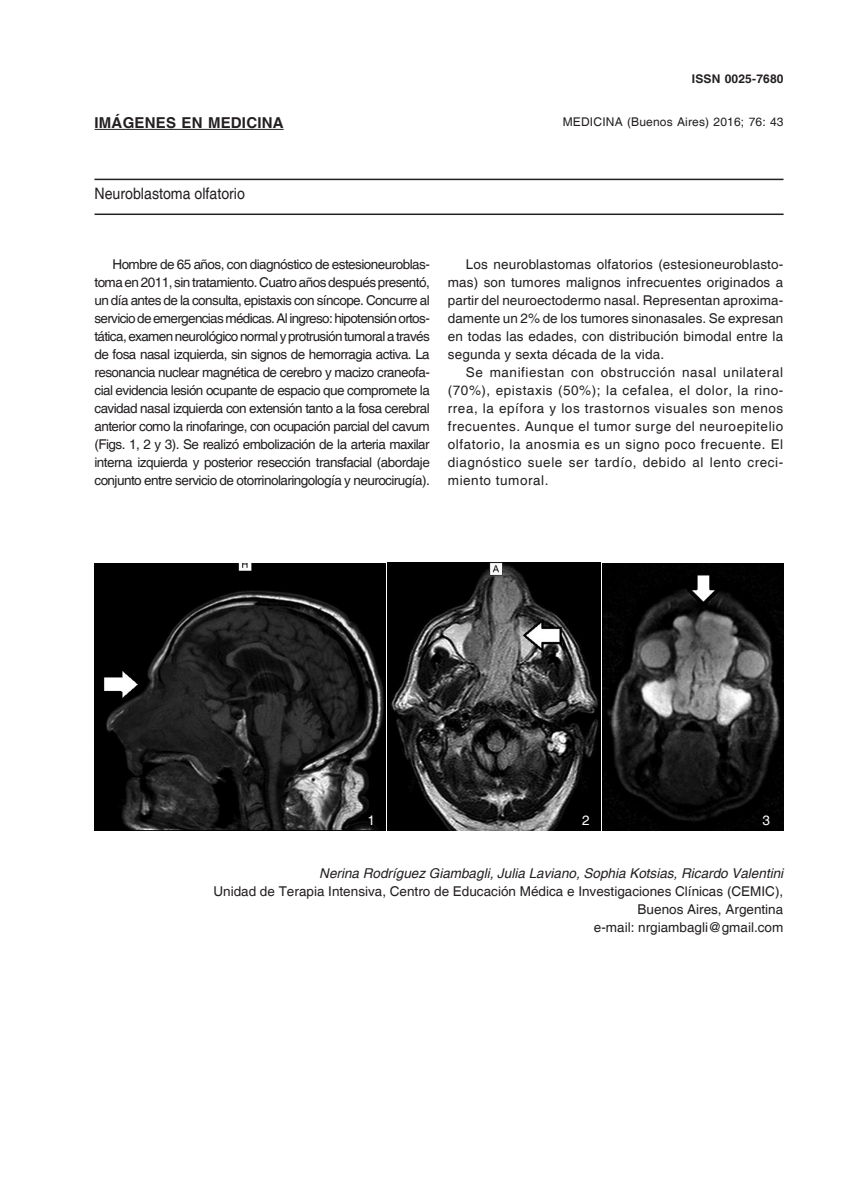
<style>
.page{position:relative;width:851px;height:1191px;background:#fff}
.page>*{position:absolute;margin:0;border:0;box-sizing:border-box;transform-origin:0 0}
.tit_imagen{font:15.75px "Helvetica";color:#231f20;scale:.9 1}
.t1{font:700 15px "Helvetica";letter-spacing:.015em;color:#231f20}
.texto{font:13.5px/18px "Helvetica";color:#231f20;text-align:justify}
.texto-2{font:italic 13.5px "Helvetica";color:#231f20}
.texto-3{font:13.5px "Helvetica";color:#fff}
.t2{font:12.75px "Helvetica";color:#231f20}
.t3{font:12px "Helvetica";letter-spacing:.015em;color:#231f20}
.t4{font:700 12px "Helvetica";letter-spacing:.015em;color:#231f20}
</style>
<div class="page">
<hr style="left:94px;top:129px;width:189px;height:1px;background:#231f20">
<hr style="left:94px;top:179px;width:689px;height:1px;background:#231f20">
<hr style="left:94px;top:213px;width:689px;height:2px;background:#231f20">
<img style="left:95px;top:564px;width:290px;height:266px">
<img style="left:602px;top:563px;width:181px;height:268px">
<img style="left:387px;top:563px;width:213px;height:268px">
<p class="t4" style="left:691px;top:72px;width:93px">ISSN 0025-7680</p>
<p class="t2" style="left:769px;top:72px;width:16px">43</p>
<p class="t1" style="left:94px;top:113px;width:190px">IMÁGENES EN MEDICINA</p>
<p class="t3" style="left:562px;top:115px;width:222px">MEDICINA (Buenos Aires) 2016; 76: 43</p>
<p class="tit_imagen" style="left:94px;top:184px;width:169px">Neuroblastoma olfatorio</p>
<p class="texto" style="left:94px;top:256px;width:337px;text-indent:18px">Hombre de 65 años, con diagnóstico de estesioneuroblas&shy;toma en 2011, sin tratamiento. Cuatro años después presentó, un día antes de la consulta, epistaxis con síncope. Concurre al servicio de emergencias médicas. Al ingreso: hipotensión ortos&shy;tática, examen neurológico normal y protrusión tumoral a través de fosa nasal izquierda, sin signos de hemorragia activa. La resonancia nuclear magnética de cerebro y macizo craneofa&shy;cial evidencia lesión ocupante de espacio que compromete la cavidad nasal izquierda con extensión tanto a la fosa cerebral anterior como la rinofaringe, con ocupación parcial del cavum (Figs. 1, 2 y 3). Se realizó embolización de la arteria maxilar interna izquierda y posterior resección transfacial (abordaje conjunto entre servicio de otorrinolaringología y neurocirugía).</p>
<p class="texto" style="left:448px;top:256px;width:337px;text-indent:18px">Los neuroblastomas olfatorios (estesioneuroblasto&shy;mas) son tumores malignos infrecuentes originados a partir del neuroectodermo nasal. Representan aproxima&shy;damente un 2% de los tumores sinonasales. Se expresan en todas las edades, con distribución bimodal entre la segunda y sexta década de la vida.</p>
<p class="texto" style="left:448px;top:364px;width:337px;text-indent:18px">Se manifiestan con obstrucción nasal unilateral (70%), epistaxis (50%); la cefalea, el dolor, la rino&shy;rrea, la epífora y los trastornos visuales son menos frecuentes. Aunque el tumor surge del neuroepitelio olfatorio, la anosmia es un signo poco frecuente. El diagnóstico suele ser tardío, debido al lento creci&shy;miento tumoral.</p>
<p class="texto-3" style="left:367px;top:812px;width:9px">1</p>
<p class="texto-3" style="left:582px;top:812px;width:9px">2</p>
<p class="texto-3" style="left:762px;top:812px;width:9px">3</p>
<p class="texto-2" style="left:319px;top:865px;width:465px">Nerina Rodríguez Giambagli, Julia Laviano, Sophia Kotsias, Ricardo Valentini</p>
<p class="texto" style="left:213px;top:882px;width:571px">Unidad de Terapia Intensiva, Centro de Educación Médica e Investigaciones Clínicas (CEMIC),</p>
<p class="texto" style="left:637px;top:900px;width:147px">Buenos Aires, Argentina</p>
<p class="texto" style="left:594px;top:918px;width:191px">e-mail: nrgiambagli@gmail.com</p>
</div>
